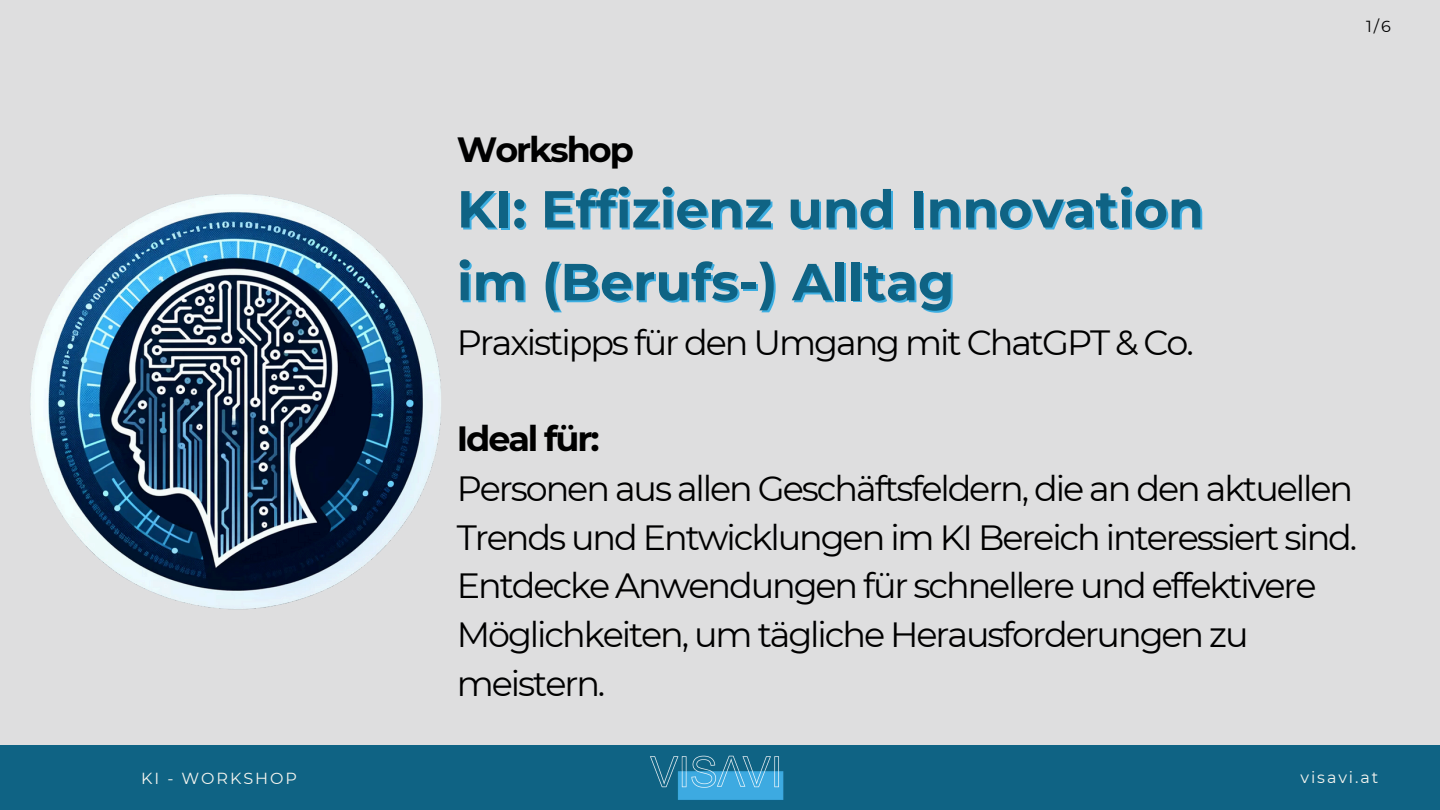
<style>
.page{position:relative;width:1440px;height:810px;background:#dededf}
.page>*{position:absolute;margin:0;border:0;box-sizing:border-box;transform-origin:0 0}
.t1{font:700 52px "Montserrat";color:#0f6384}
.t2{font:35px/48.8px "Montserrat";letter-spacing:-.06em;color:#000}
.t3{font:700 35px "Montserrat";letter-spacing:-.06em;color:#000}
.t4{font:16px "Montserrat";letter-spacing:.12em;color:#f5f5ef}
.t5{font:16px "Montserrat";color:#000}
.t6{font:300 14px "HK Grotesk";color:#f5f5ef}
</style>
<div class="page">
<div style="left:0;top:745px;width:1440px;height:65px;background:#0f6384"></div>
<img style="left:650px;top:755px;width:134px;height:45px">
<img style="left:30px;top:194px;width:411px;height:416px">
<p class="t4" style="left:141px;top:768px;width:157px">KI - WORKSHOP</p>
<p class="t5" style="left:1366px;top:16px;width:26px">1/6</p>
<p class="t3" style="left:457px;top:128px;width:178px">Workshop</p>
<h1 class="t1" style="left:457px;top:177px;width:748px">KI: Effizienz und Innovation</h1>
<h2 class="t1" style="left:457px;top:250px;width:499px">im (Berufs-) Alltag</h2>
<h4 class="t2" style="left:457px;top:318px;width:738px">Praxistipps für den Umgang mit ChatGPT &amp; Co.</h4>
<p class="t3" style="left:457px;top:417px;width:144px">Ideal für:</p>
<h3 class="t2" style="left:457px;top:464px;width:902px">Personen aus allen Geschäftsfeldern, die an den aktuellen Trends und Entwicklungen im KI Bereich interessiert sind.<br>Entdecke Anwendungen für schnellere und effektivere Möglichkeiten, um tägliche Herausforderungen zu meistern.</h3>
<p class="t4" style="left:1300px;top:767px;width:79px">visavi.at</p>
<h2 class="t6" style="left:1323px;top:770px;width:38px">2022</h2>
</div>
